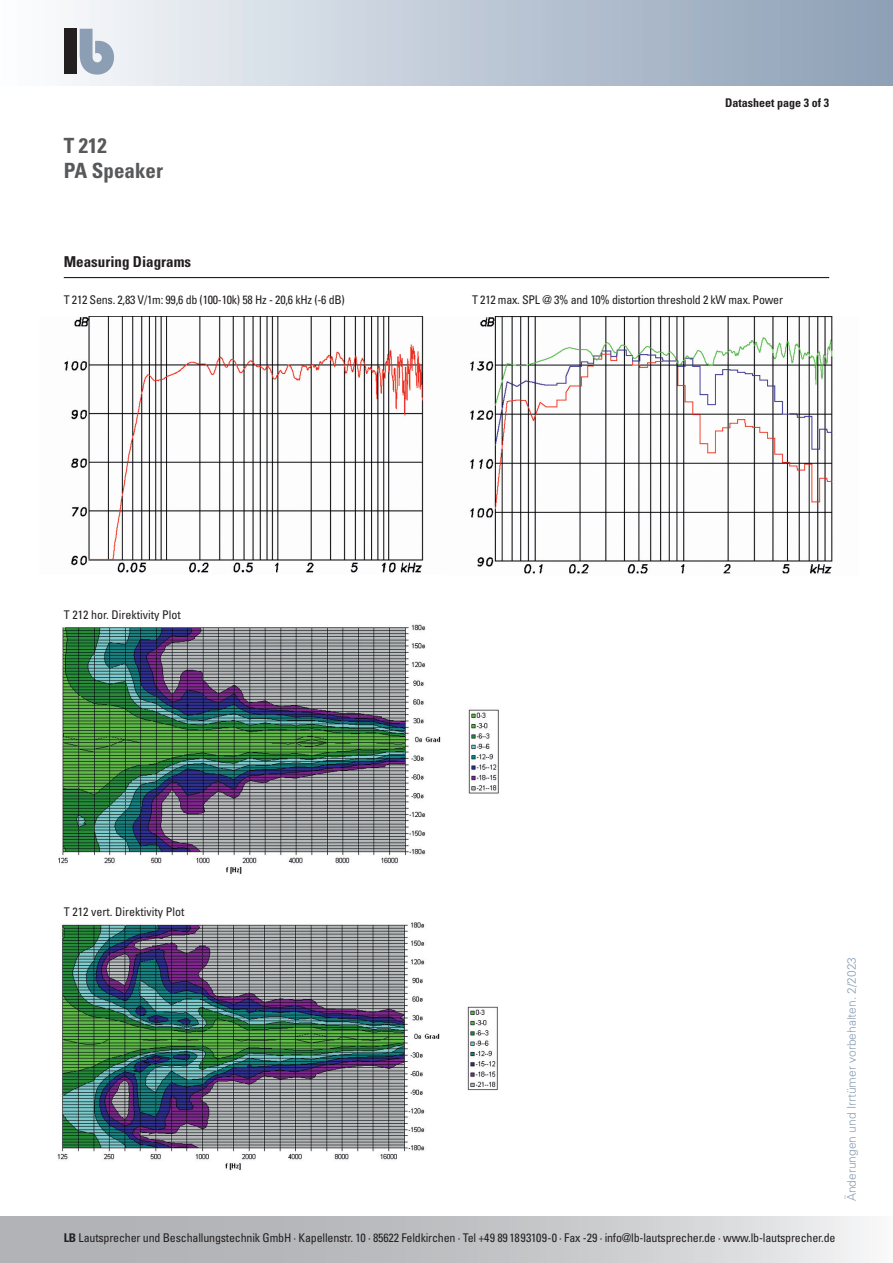
<style>
.page{position:relative;width:893px;height:1263px;background:#fff}
.page>*{position:absolute;margin:0;border:0;box-sizing:border-box;transform-origin:0 0}
.t1{font:700 condensed 21px/25.2px "Univers";color:#57585a}
.t2{font:700 condensed 15px "Univers";color:#231f20}
.t3{font:condensed 12px "Univers";letter-spacing:-.015em;color:#231f20}
.t4{font:300 12px "Univers";color:#8b9eb3}
.t5{font:700 condensed 12px "Univers";color:#231f20}
.s1{font-weight:700}
</style>
<div class="page">
<div style="left:0;top:0;width:893px;height:85px;background:linear-gradient(to right,#fbfcfe,#8b9eb5)"></div>
<div style="left:64px;top:29px;width:13px;height:45px;background:#231f20"></div>
<svg style="left:80px;top:29px;width:34px;height:46px"></svg>
<svg style="left:0;top:1216px;width:867px;height:47px;background:#c4c5c8"></svg>
<hr style="left:64px;top:277px;width:765px;height:1px;background:#231f20">
<img style="left:64px;top:317px;width:360px;height:256px">
<img style="left:470px;top:316px;width:363px;height:258px">
<img style="left:58px;top:624px;width:441px;height:250px">
<img style="left:57px;top:922px;width:441px;height:249px">
<h1 class="t1" style="left:64px;top:133px;width:101px">T 212<br>PA Speaker</h1>
<p class="t2" style="left:64px;top:253px;width:129px">Measuring Diagrams</p>
<p class="t5" style="left:725px;top:96px;width:105px">Datasheet page 3 of 3</p>
<p class="t3" style="left:64px;top:292px;width:283px">T 212 Sens. 2,83 V/1m: 99,6 db (100-10k) 58 Hz - 20,6 kHz (-6 dB)</p>
<p class="t3" style="left:472px;top:292px;width:312px">T 212 max. SPL @ 3% and 10% distortion threshold 2 kW max. Power</p>
<p class="t3" style="left:64px;top:607px;width:119px">T 212 hor. Direktivity Plot</p>
<p class="t3" style="left:64px;top:904px;width:122px">T 212 vert. Direktivity Plot</p>
<p class="t4" style="left:844px;top:1201px;width:246px;rotate:-90deg">Änderungen und Irrtümer vorbehalten. 2/2023</p>
<p class="t3" style="left:64px;top:1230px;width:773px"><span class="s1">LB</span> Lautsprecher und Beschallungstechnik GmbH · Kapellenstr. 10 5622 Feldkirchen · Tel +49 89 1893109-0 · Fax -29 · info@lb-lautsprecher.de · www.lb-lautsprecher.de</p>
<p class="t3" style="left:64px;top:1230px;width:768px">lb Lautsprecher und Beschal ungstechnik GmbH · Steinerstr. 15 K · 81369 München · Tel +49 89 1893109-0 · Fax -29 · info@lb-lautsprecher.de · www.lb-lautsprecher.de</p>
</div>
